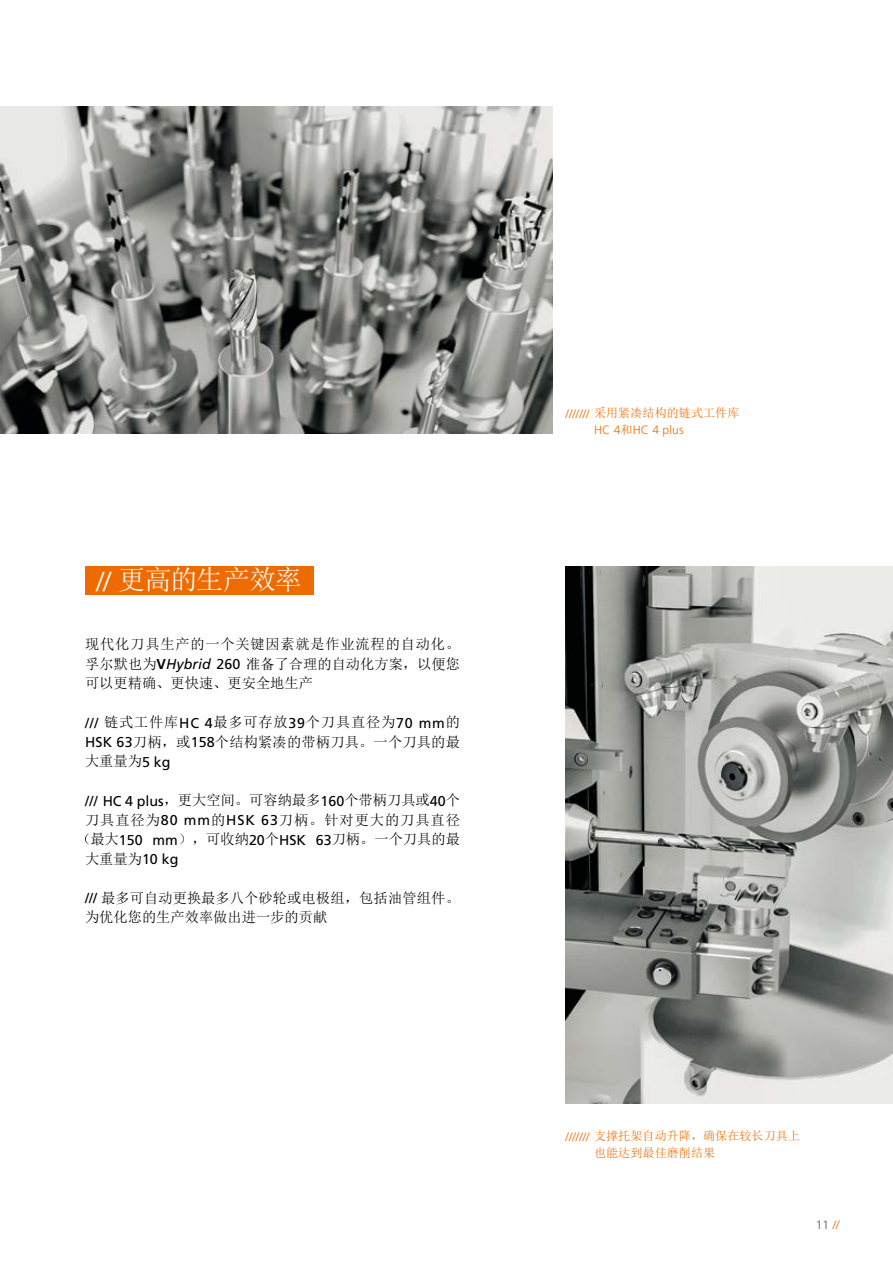
<style>
.page{position:relative;width:893px;height:1263px;background:#fff}
.page>*{position:absolute;margin:0;border:0;box-sizing:border-box;transform-origin:0 0}
.t1{font:27px "Sim Sun";letter-spacing:-.035em;color:#fff}
.t2{font:14.25px/19.5px "Sim Sun";letter-spacing:.005em;color:#000;text-align:justify}
.t3{font:14.25px "Sim Sun";letter-spacing:.065em;color:#000}
.t4{font:12px/16.5px "Sim Sun";letter-spacing:.01em;color:#ed6b00}
.t5{font:300 12px "Frutiger LT";letter-spacing:.01em;color:#ed6b00}
.t6{font:300 12px "Frutiger LT";color:#565656}
.s1{font-family:"Frutiger LT";font-weight:300}
.s2{font-family:"Frutiger LT";font-weight:700}
.s3{font-family:"Frutiger LT";font-style:italic}
.s4{font-family:"Frutiger LT"}
.s5{font-family:"Sim Sun";font-weight:400}
.s6{color:#ed6b00}
</style>
<div class="page">
<img style="left:566px;top:566px;width:327px;height:537px">
<img style="left:0;top:106px;width:553px;height:328px">
<div style="left:85px;top:566px;width:229px;height:29px;background:#ed6b00"></div>
<svg style="left:85px;top:833px;width:4px;height:11px"></svg>
<h1 class="t1" style="left:97px;top:566px;width:207px"><span class="s1">//</span> 更高的生产效率</h1>
<p class="t2" style="left:85px;top:634px;width:376px">现代化刀具生产的一个关键因素就是作业流程的自动化。孚尔默也为<span class="s2">V</span><span class="s3">Hybrid</span> <span class="s4">260</span> 准备了合理的自动化方案，以便您可以更精确、更快速、更安全地生产</p>
<p class="t2" style="left:85px;top:712px;width:376px"><span class="s4">///</span> 链式工件库<span class="s4">HC 4</span>最多可存放<span class="s4">39</span>个刀具直径为<span class="s4">70 mm</span>的<span class="s4">HSK 63</span>刀柄，或<span class="s4">158</span>个结构紧凑的带柄刀具。一个刀具的最大重量为<span class="s4">5 kg</span></p>
<p class="t2" style="left:85px;top:790px;width:376px"><span class="s4">/// HC 4 plus</span>，更大空间。可容纳最多<span class="s4">160</span>个带柄刀具或<span class="s4">40</span>个</p>
<p class="t3" style="left:85px;top:812px;width:376px">刀具直径为<span class="s4">80 mm</span>的<span class="s4">HSK 63</span>刀柄。针对更大的刀具直径</p>
<p class="t2" style="left:90px;top:829px;width:371px">最大<span class="s4">150 mm</span>），可收纳<span class="s4">20</span>个<span class="s4">HSK 63</span>刀柄。一个刀具的最</p>
<p class="t2" style="left:85px;top:849px;width:95px">大重量为<span class="s4">10 kg</span></p>
<p class="t2" style="left:85px;top:888px;width:376px"><span class="s4">///</span> 最多可自动更换最多八个砂轮或电极组，包括油管组件。为优化您的生产效率做出进一步的贡献</p>
<p class="t4" style="left:566px;top:405px;width:175px"><span class="s1">///////</span> 采用紧凑结构的链式工件库</p>
<p class="t5" style="left:594px;top:423px;width:91px">HC 4<span class="s5">和</span>HC 4 plus</p>
<p class="t4" style="left:594px;top:1127px;width:207px;text-indent:-28px"><span class="s1">///////</span> 支撑托架自动升降，确保在较长刀具上也能达到最佳磨削结果</p>
<p class="t6" style="left:816px;top:1218px;width:25px">11 <span class="s6">//</span></p>
</div>
